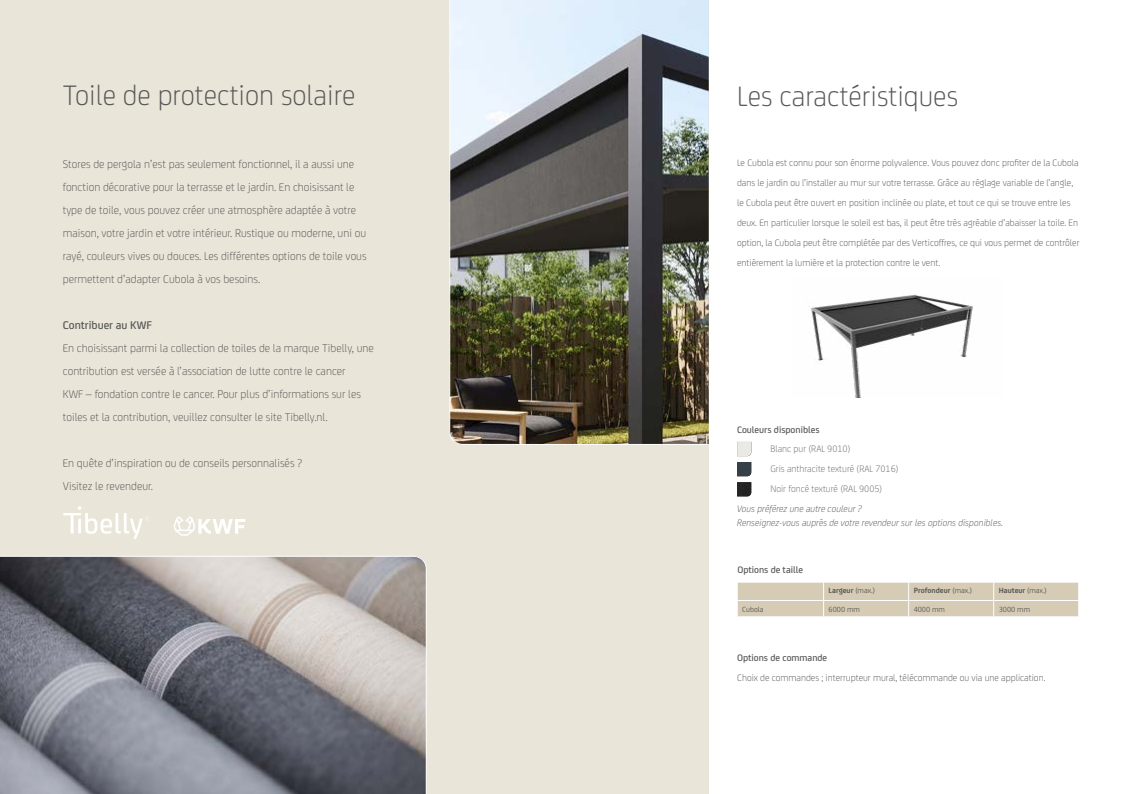
<style>
.page{position:relative;width:1134px;height:794px;background:#fff}
.page>*{position:absolute;margin:0;border:0;box-sizing:border-box;transform-origin:0 0}
.t1{font:300 30px "FS Joey";color:#575756}
.t2{font:300 12px/23px "FS Joey";color:#575756}
.t3{font:500 12px "FS Joey";color:#575756}
.t4{font:300 10px/20px "FS Joey";color:#575756}
.t5{font:italic 300 10px/14px "FS Joey";color:#575756}
.t6{font:300 10px/20px "FS Joey";color:#6b6b6a}
.t7{font:500 10px "FS Joey";color:#575756}
.t8{font:700 8px "FS Joey";color:#575756}
.t9{font:8px "FS Joey";color:#575756}
.s1{font-weight:400}
</style>
<div class="page">
<div style="left:0;top:0;width:709px;height:794px;background:#eae5d9"></div>
<img style="left:737px;top:482px;width:14px;height:14px">
<img style="left:737px;top:442px;width:14px;height:14px">
<img style="left:737px;top:462px;width:14px;height:14px">
<img style="left:449px;top:0;width:260px;height:445px">
<svg style="left:737px;top:582px;width:342px;height:34px;background:#d8cdb8"></svg>
<hr style="left:737px;top:600px;width:87px;height:1px;background:#fff">
<hr style="left:737px;top:616px;width:87px;height:1px;background:#f0f0ef">
<hr style="left:824px;top:616px;width:85px;height:1px;background:#f0f0ef">
<hr style="left:909px;top:616px;width:85px;height:1px;background:#f0f0ef">
<hr style="left:994px;top:616px;width:85px;height:1px;background:#f0f0ef">
<img style="left:807px;top:294px;width:166px;height:104px">
<svg style="left:0;top:556px;width:427px;height:238px;background:#87868c"></svg>
<svg style="left:63px;top:506px;width:85px;height:33px"></svg>
<svg style="left:173px;top:516px;width:73px;height:20px"></svg>
<h1 class="t1" style="left:63px;top:74px;width:294px">Toile de protection solaire</h1>
<p class="t2" style="left:63px;top:152px;width:305px">Stores de pergola n’est pas seulement fonctionnel, il a aussi une fonction décorative pour la terrasse et le jardin. En choisissant le type de toile, vous pouvez créer une atmosphère adaptée à votre maison, votre jardin et votre intérieur. Rustique ou moderne, uni ou rayé, couleurs vives ou douces. Les différentes options de toile vous permettent d’adapter Cubola à vos besoins.</p>
<p class="t3" style="left:63px;top:316px;width:91px">Contribuer au KWF</p>
<p class="t2" style="left:63px;top:336px;width:312px">En choisissant parmi la collection de toiles de la marque Tibelly, une contribution est versée à l’association de lutte contre le cancer<br>KWF – fondation contre le cancer. Pour plus d’informations sur les toiles et la contribution, veuillez consulter le site Tibelly.nl.</p>
<p class="t2" style="left:63px;top:451px;width:241px">En quête d’inspiration ou de conseils personnalisés ?<br>Visitez le revendeur.</p>
<h1 class="t1" style="left:737px;top:75px;width:223px">Les caractéristiques</h1>
<p class="t4" style="left:737px;top:152px;width:344px">Le Cubola est connu pour son énorme polyvalence. Vous pouvez donc profiter de la Cubola dans le jardin ou l’installer au mur sur votre terrasse. Grâce au réglage variable de l’angle, le Cubola peut être ouvert en position inclinée ou plate, et tout ce qui se trouve entre les deux. En particulier lorsque le soleil est bas, il peut être très agréable d’abaisser la toile. En option, la Cubola peut être complétée par des Verticoffres, ce qui vous permet de contrôler entièrement la lumière et la protection contre le vent.</p>
<p class="t7" style="left:737px;top:422px;width:84px">Couleurs disponibles</p>
<p class="t6" style="left:770px;top:438px;width:130px">Blanc pur (RAL 9010)<br>Gris anthracite texturé (RAL 7016)<br>Noir foncé texturé (RAL 9005)</p>
<p class="t5" style="left:737px;top:501px;width:268px">Vous préférez une autre couleur ?<br>Renseignez-vous auprès de votre revendeur sur les options disponibles.</p>
<p class="t7" style="left:737px;top:562px;width:67px">Options de taille</p>
<p class="t8" style="left:829px;top:584px;width:48px">Largeur <span class="s1">(max.)</span></p>
<p class="t8" style="left:914px;top:584px;width:60px">Profondeur <span class="s1">(max.)</span></p>
<p class="t8" style="left:999px;top:584px;width:50px">Hauteur <span class="s1">(max.)</span></p>
<p class="t9" style="left:742px;top:603px;width:23px">Cubola</p>
<p class="t9" style="left:829px;top:603px;width:33px">6000 mm</p>
<p class="t9" style="left:914px;top:603px;width:33px">4000 mm</p>
<p class="t9" style="left:999px;top:603px;width:33px">3000 mm</p>
<p class="t7" style="left:737px;top:650px;width:92px">Options de commande</p>
<p class="t4" style="left:737px;top:667px;width:310px">Choix de commandes ; interrupteur mural, télécommande ou via une application.</p>
</div>
